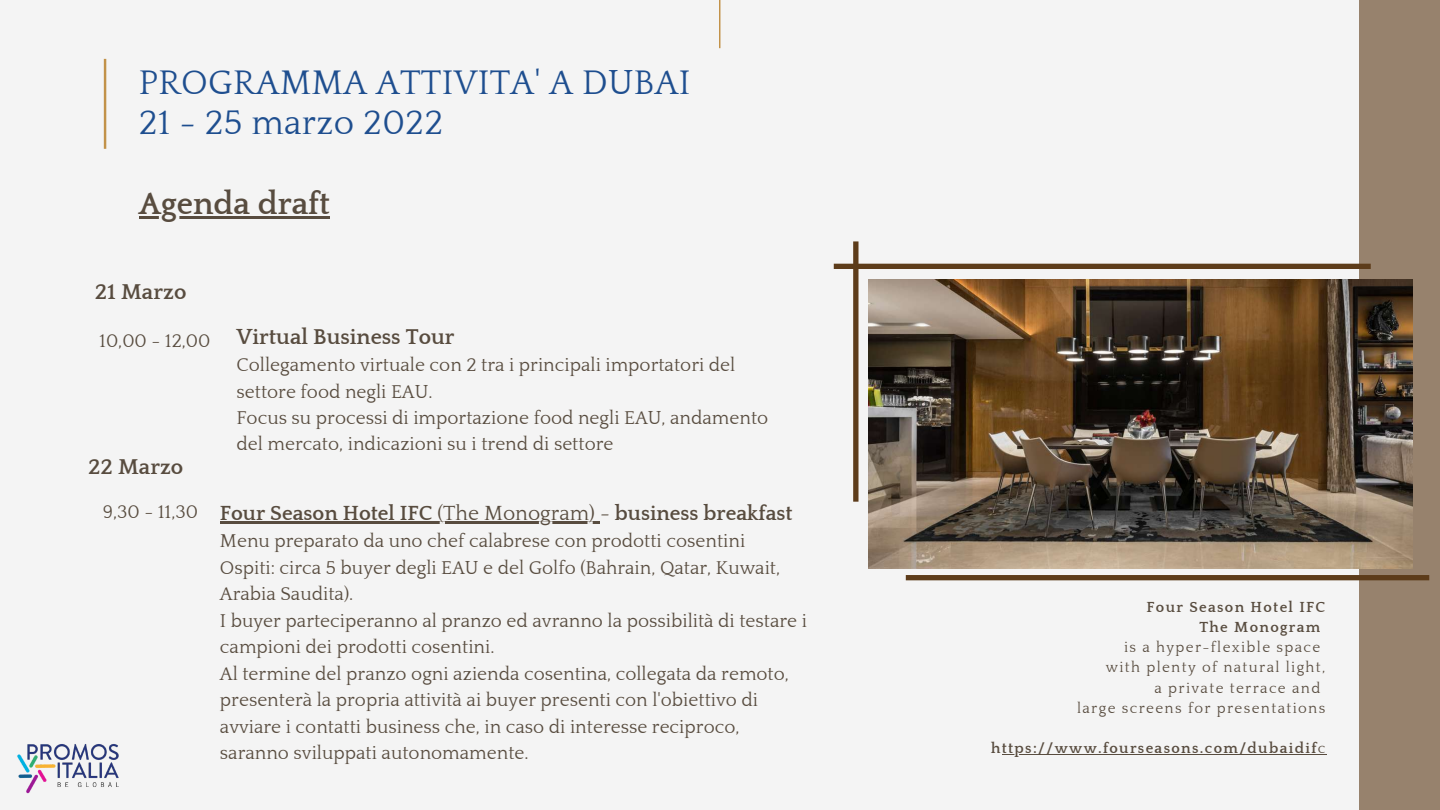
<style>
.page{position:relative;width:1440px;height:810px;background:#f4f4f4}
.page>*{position:absolute;margin:0;border:0;box-sizing:border-box;transform-origin:0 0}
.t1{font:35px/40.5px "Quattrocento";letter-spacing:.01em;color:#1e4e8f}
.t2{font:700 32px "Quattrocento";color:#584c3f}
.t3{font:700 22px "Quattrocento";color:#584c3f}
.t4{font:700 21px "Quattrocento";color:#584c3f}
.t5{font:19px/26.5px "Quattrocento";color:#584c3f}
.t6{font:15px "Quattrocento";letter-spacing:.09em;color:#584c3f}
.t7{font:700 15px/20.2px "Quattrocento";letter-spacing:.09em;color:#584c3f}
.s1{font-weight:400;font-size:19px}
.s2{font-weight:400}
</style>
<div class="page">
<div style="left:1359px;top:0;width:81px;height:810px;background:#97826d"></div>
<img style="left:868px;top:279px;width:545px;height:290px">
<hr style="left:220px;top:522px;width:217px;height:2px;background:#584c3f">
<hr style="left:437px;top:522px;width:163px;height:2px;background:#584c3f">
<hr style="left:1002px;top:754px;width:316px;height:1px;background:#584c3f">
<img style="left:834px;top:241px;width:537px;height:261px">
<svg style="left:719px;top:0;width:1px;height:48px"></svg>
<svg style="left:104px;top:59px;width:2px;height:90px"></svg>
<hr style="left:139px;top:216px;width:191px;height:3px;background:#584c3f">
<div style="left:906px;top:575px;width:523px;height:5px;background:#5d3c1a"></div>
<img style="left:17px;top:744px;width:102px;height:50px">
<h1 class="t1" style="left:139px;top:63px;width:553px">PROGRAMMA ATTIVITA' A DUBAI<br>21 - 25 marzo 2022</h1>
<h2 class="t2" style="left:139px;top:187px;width:192px">Agenda draft</h2>
<p class="t3" style="left:95px;top:280px;width:93px">21 Marzo</p>
<p class="t5" style="left:99px;top:328px;width:113px">10,00 - 12,00</p>
<p class="t3" style="left:88px;top:456px;width:97px">22 Marzo</p>
<p class="t3" style="left:237px;top:326px;width:220px">Virtual Business Tour</p>
<p class="t5" style="left:237px;top:353px;width:533px;line-height:26.2px">Collegamento virtuale con 2 tra i principali importatori del settore food negli EAU.<br>Focus su processi di importazione food negli EAU, andamento del mercato, indicazioni su i trend di settore</p>
<p class="t4" style="left:103px;top:502px;width:691px"><span class="s1">9,30 - 11,30</span> Four Season Hotel IFC <span class="s2">(The Monogram) -</span> business breakfast</p>
<p class="t5" style="left:220px;top:528px;width:589px">Menu preparato da uno chef calabrese con prodotti cosentini<br>Ospiti: circa 5 buyer degli EAU e del Golfo (Bahrain, Qatar, Kuwait, Arabia Saudita).<br>I buyer parteciperanno al pranzo ed avranno la possibilità di testare i campioni dei prodotti cosentini.<br>Al termine del pranzo ogni azienda cosentina, collegata da remoto, presenterà la propria attività ai buyer presenti con l'obiettivo di avviare i contatti business che, in caso di interesse reciproco, saranno sviluppati autonomamente.</p>
<p class="t7" style="left:1199px;top:597px;width:127px;text-indent:-53px">Four Season Hotel IFC<br>The Monogram</p>
<p class="t6" style="left:1124px;top:639px;width:198px">is a hyper-flexible space</p>
<p class="t6" style="left:1106px;top:660px;width:221px">with plenty of natural light,</p>
<p class="t6" style="left:1155px;top:680px;width:167px">a private terrace and</p>
<p class="t6" style="left:1077px;top:700px;width:250px">large screens for presentations</p>
<p class="t7" style="left:991px;top:739px;width:336px">https://www.fourseasons.com/dubaidif<span class="s2">c</span></p>
</div>
